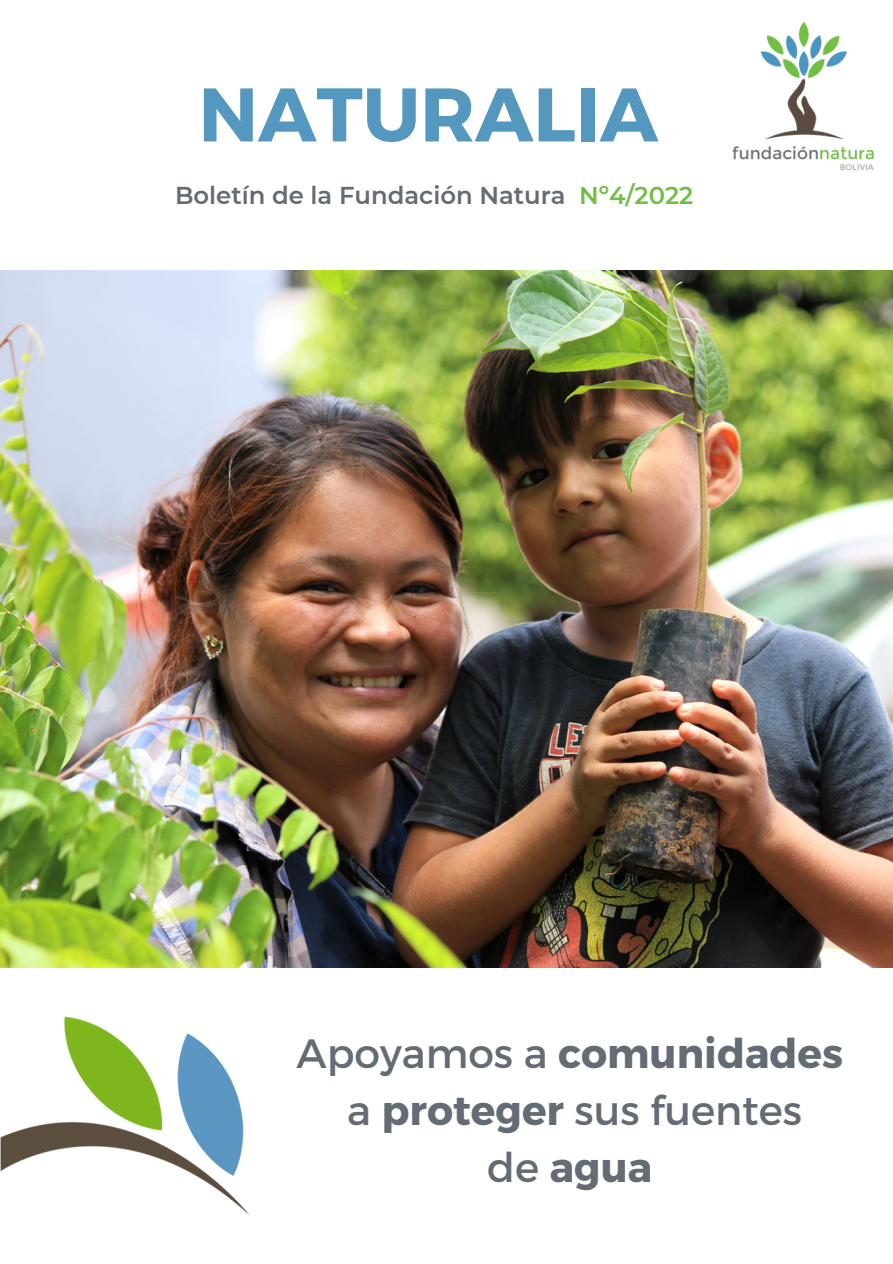
<style>
.page{position:relative;width:893px;height:1264px;background:#fff}
.page>*{position:absolute;margin:0;border:0;box-sizing:border-box;transform-origin:0 0}
.t1{font:700 75.75px "Montserrat";color:#5497bf}
.t2{font:700 40.8px/57.2px "Montserrat";color:#636b74;text-align:center}
.t3{font:600 24.3px "Montserrat";color:#636b74}
.s1{color:#72bf44}
.s2{font-weight:400}
</style>
<div class="page">
<img style="left:0;top:1016px;width:250px;height:199px">
<img style="left:732px;top:23px;width:142px;height:148px">
<img style="left:0;top:270px;width:892px;height:697px">
<h1 class="t1" style="left:198px;top:65px;width:461px">NATURALIA</h1>
<p class="t3" style="left:175px;top:180px;width:519px">Boletín de la Fundación Natura <span class="s1">Nº4/2022</span></p>
<p class="t2" style="left:296px;top:1022px;width:548px"><span class="s2">Apoyamos a</span> comunidades <span class="s2">a</span> proteger <span class="s2">sus fuentes<br>de</span> agua</p>
</div>
